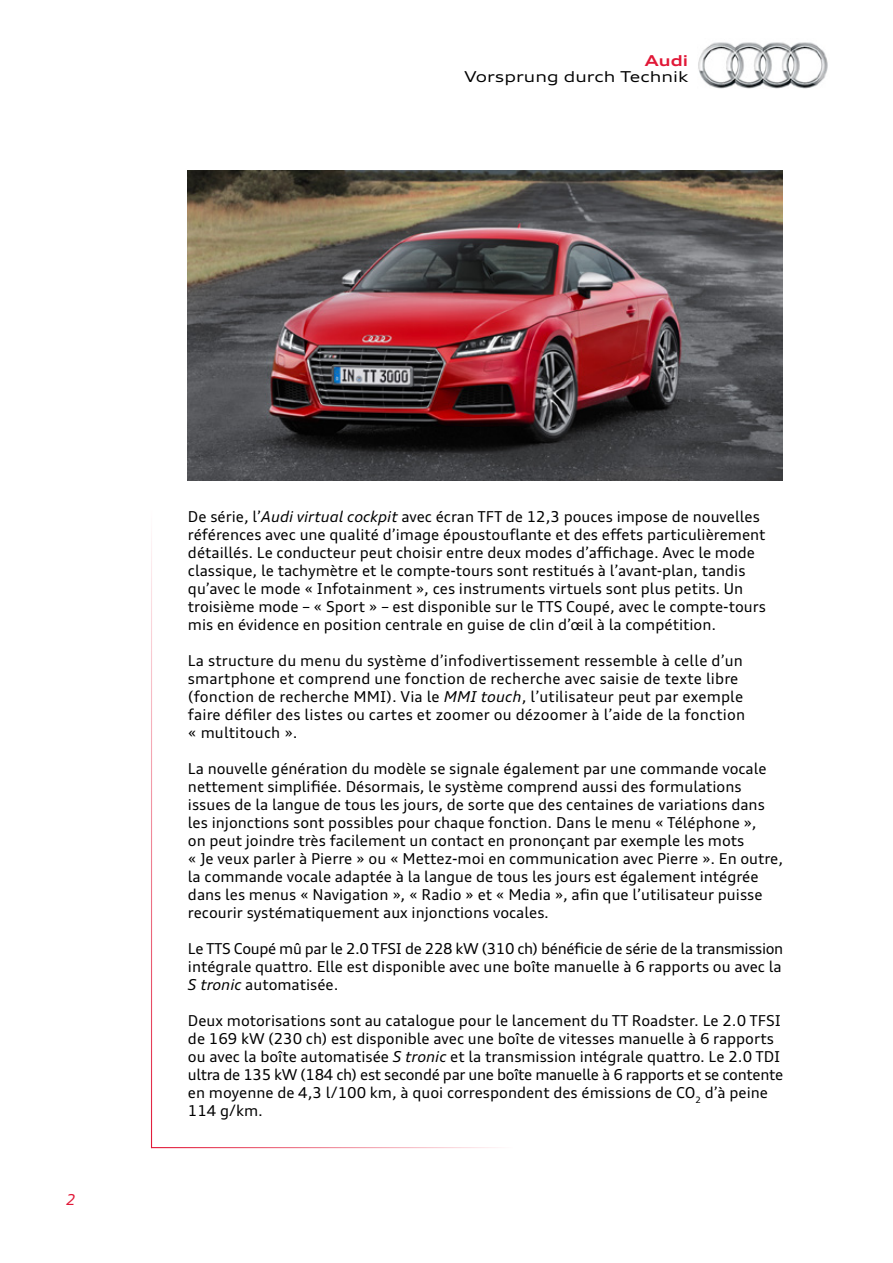
<style>
.page{position:relative;width:893px;height:1263px;background:#fff}
.page>*{position:absolute;margin:0;border:0;box-sizing:border-box;transform-origin:0 0}
.t1{font:15px/18px "Audi Type";color:#000}
.t2{font:expanded 15px "Audi Type";color:#000}
.t3{font:700 expanded 15px "Audi Type";color:#e11837}
.t4{font:italic 15px "Audi Type";color:#e11837}
.s1{font-style:italic}
</style>
<div class="page">
<img style="left:698px;top:42px;width:130px;height:47px">
<img style="left:188px;top:170px;width:595px;height:310px">
<p class="t3" style="left:645px;top:50px;width:45px">Audi</p>
<p class="t2" style="left:465px;top:67px;width:225px">Vorsprung durch Technik</p>
<p class="t4" style="left:66px;top:1190px;width:11px">2</p>
<p class="t1" style="left:188px;top:507px;width:579px">De série, l’<span class="s1">Audi virtual cockpit</span> avec écran TFT de 12,3 pouces impose de nouvelles références avec une qualité d’image époustouflante et des effets particulièrement détaillés. Le conducteur peut choisir entre deux modes d’affichage. Avec le mode classique, le tachymètre et le compte-tours sont restitués à l’avant-plan, tandis qu’avec le mode « Infotainment », ces instruments virtuels sont plus petits. Un troisième mode – « Sport » – est disponible sur le TTS Coupé, avec le compte-tours mis en évidence en position centrale en guise de clin d’œil à la compétition.</p>
<p class="t1" style="left:188px;top:651px;width:559px">La structure du menu du système d’infodivertissement ressemble à celle d’un smartphone et comprend une fonction de recherche avec saisie de texte libre (fonction de recherche MMI). Via le <span class="s1">MMI touch</span>, l’utilisateur peut par exemple faire défiler des listes ou cartes et zoomer ou dézoomer à l’aide de la fonction « multitouch ».</p>
<p class="t1" style="left:188px;top:759px;width:597px">La nouvelle génération du modèle se signale également par une commande vocale nettement simplifiée. Désormais, le système comprend aussi des formulations issues de la langue de tous les jours, de sorte que des centaines de variations dans les injonctions sont possibles pour chaque fonction. Dans le menu « Téléphone »,<br>on peut joindre très facilement un contact en prononçant par exemple les mots<br>« Je veux parler à Pierre » ou « Mettez-moi en communication avec Pierre ». En outre, la commande vocale adaptée à la langue de tous les jours est également intégrée dans les menus « Navigation », « Radio » et « Media », afin que l’utilisateur puisse recourir systématiquement aux injonctions vocales.</p>
<p class="t1" style="left:188px;top:939px;width:597px;text-align:justify">Le TTS Coupé mû par le 2.0 TFSI de 228 kW (310 ch) bénéficie de série de la transmission intégrale quattro. Elle est disponible avec une boîte manuelle à 6 rapports ou avec la <span class="s1">S tronic</span> automatisée.</p>
<p class="t1" style="left:188px;top:1011px;width:597px">Deux motorisations sont au catalogue pour le lancement du TT Roadster. Le 2.0 TFSI de 169 kW (230 ch) est disponible avec une boîte de vitesses manuelle à 6 rapports ou avec la boîte automatisée <span class="s1">S tronic</span> et la transmission intégrale quattro. Le 2.0 TDI ultra de 135 kW (184 ch) est secondé par une boîte manuelle à 6 rapports et se contente en moyenne de 4,3 l/100 km, à quoi correspondent des émissions de CO<sub>2</sub> d’à peine 114 g/km.</p>
</div>
